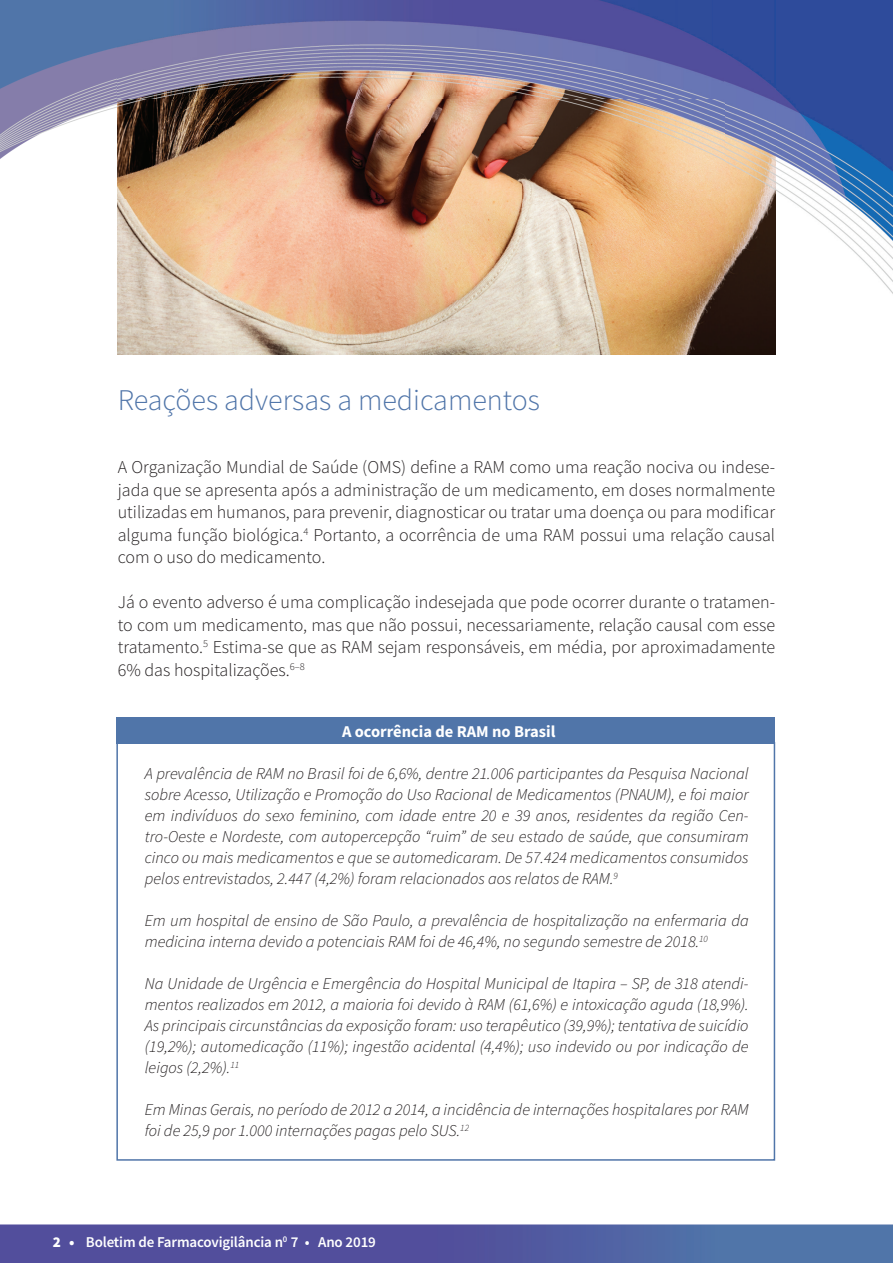
<style>
.page{position:relative;width:893px;height:1263px;background:#fff}
.page>*{position:absolute;margin:0;border:0;box-sizing:border-box;transform-origin:0 0}
.t1{font:300 30px "Source Sans Pro";color:#5075a9}
.t2{font:300 18px/22.5px "Source Sans Pro";color:#231f20;text-align:justify}
.t3{font:italic 300 16.5px/21px "Source Sans Pro";color:#231f20;text-align:justify}
.t4{font:700 16.5px "Source Sans Pro";color:#fff}
.t5{font:600 15px "Source Sans Pro";letter-spacing:-.01em;color:#fff}
.s1{font-weight:900}
</style>
<div class="page">
<img style="left:118px;top:300px;width:657px;height:54px">
<img style="left:0;top:1225px;width:893px;height:38px">
<img style="left:0;top:0;width:893px;height:300px">
<div style="left:116px;top:742px;width:659px;height:419px;border:2px solid #5075a9"></div>
<div style="left:116px;top:717px;width:659px;height:26px;background:#5075a9"></div>
<h1 class="t1" style="left:118px;top:382px;width:424px">Reações adversas a medicamentos</h1>
<p class="t2" style="left:118px;top:456px;width:659px">A Organização Mundial de Saúde (OMS) define a RAM como uma reação nociva ou indese&shy;jada que se apresenta após a administração de um medicamento, em doses normalmente utilizadas em humanos, para prevenir, diagnosticar ou tratar uma doença ou para modificar alguma função biológica.<sup>4</sup> Portanto, a ocorrência de uma RAM possui uma relação causal com o uso do medicamento.</p>
<p class="t2" style="left:118px;top:591px;width:659px">Já o evento adverso é uma complicação indesejada que pode ocorrer durante o tratamen&shy;to com um medicamento, mas que não possui, necessariamente, relação causal com esse tratamento.<sup>5</sup> Estima-se que as RAM sejam responsáveis, em média, por aproximadamente 6% das hospitalizações.<sup>6–8</sup></p>
<p class="t4" style="left:342px;top:720px;width:215px">A ocorrência de RAM no Brasil</p>
<p class="t3" style="left:145px;top:763px;width:605px">A prevalência de RAM no Brasil foi de 6,6%, dentre 21.006 participantes da Pesquisa Nacional sobre Acesso, Utilização e Promoção do Uso Racional de Medicamentos (PNAUM), e foi maior em indivíduos do sexo feminino, com idade entre 20 e 39 anos, residentes da região Cen&shy;tro-Oeste e Nordeste, com autopercepção “ruim” de seu estado de saúde, que consumiram cinco ou mais medicamentos e que se automedicaram. De 57.424 medicamentos consumidos pelos entrevistados, 2.447 (4,2%) foram relacionados aos relatos de RAM.<sup>9</sup></p>
<p class="t3" style="left:145px;top:910px;width:605px">Em um hospital de ensino de São Paulo, a prevalência de hospitalização na enfermaria da medicina interna devido a potenciais RAM foi de 46,4%, no segundo semestre de 2018.<sup>10</sup></p>
<p class="t3" style="left:145px;top:973px;width:605px">Na Unidade de Urgência e Emergência do Hospital Municipal de Itapira – SP, de 318 atendi&shy;mentos realizados em 2012, a maioria foi devido à RAM (61,6%) e intoxicação aguda (18,9%).<br>As principais circunstâncias da exposição foram: uso terapêutico (39,9%); tentativa de suicídio (19,2%); automedicação (11%); ingestão acidental (4,4%); uso indevido ou por indicação de leigos (2,2%).<sup>11</sup></p>
<p class="t3" style="left:145px;top:1099px;width:605px">Em Minas Gerais, no período de 2012 a 2014, a incidência de internações hospitalares por RAM foi de 25,9 por 1.000 internações pagas pelo SUS.<sup>12</sup></p>
<p class="t5" style="left:53px;top:1232px;width:325px"><span class="s1">2 •</span> Boletim de Farmacovigilância n<sup>0</sup> 7 • Ano 2019</p>
</div>
